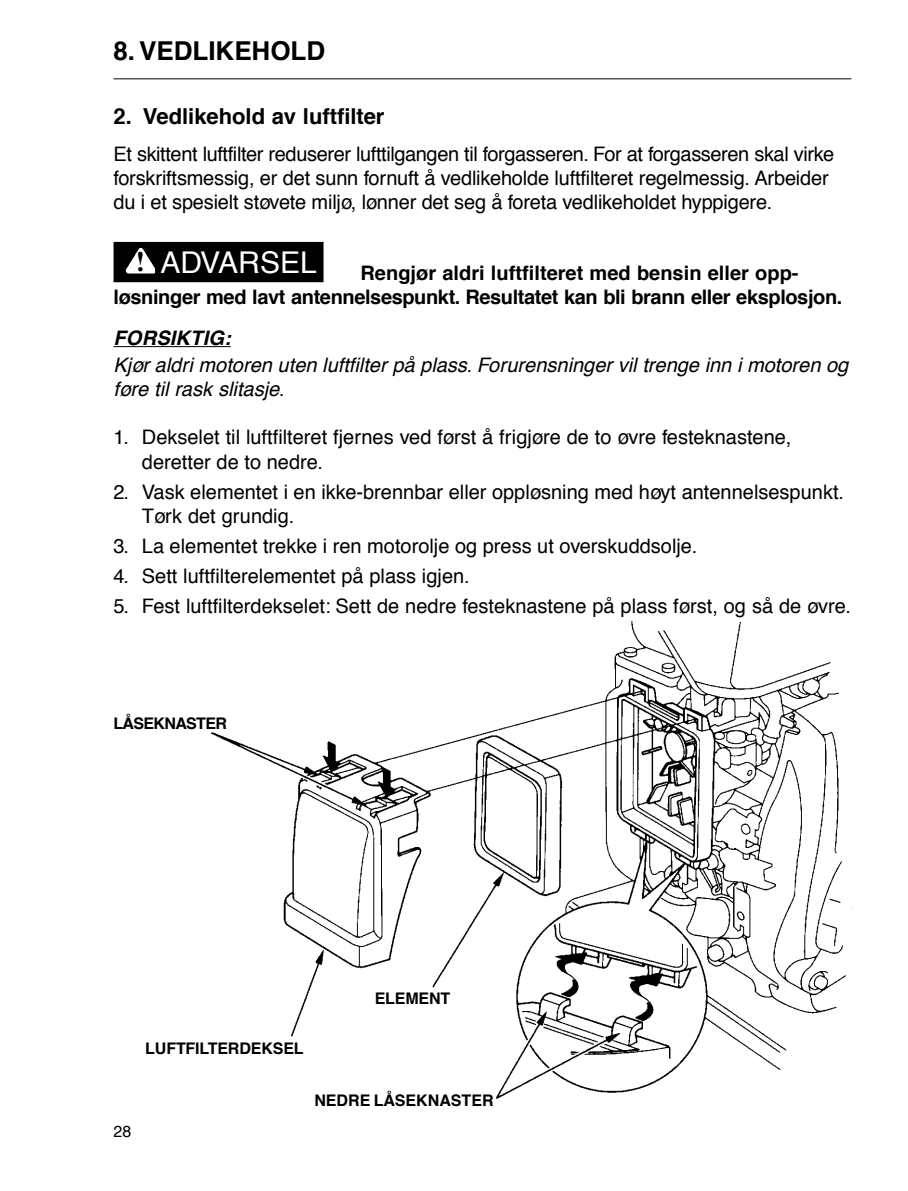
<style>
.page{position:relative;width:908px;height:1191px;background:#fff}
.page>*{position:absolute;margin:0;border:0;box-sizing:border-box;transform-origin:0 0}
.t1{font:30px "Helvetica";letter-spacing:.005em;color:#fff}
.t2{font:700 26px "Helvetica";color:#000001}
.t3{font:700 22px "Helvetica";color:#000001}
.t4{font:20px/24px "Helvetica";color:#000001}
.t5{font:700 20px/24px "Helvetica";letter-spacing:-.02em;color:#000001}
.t6{font:italic 20px/24px "Helvetica";color:#000001}
.t7{font:italic 700 20px "Helvetica";color:#000001}
.t8{font:700 16px "Helvetica";letter-spacing:-.01em;color:#000001}
.t9{font:700 16px "Helvetica";letter-spacing:-.04em;color:#000001}
.t10{font:16px "Helvetica";color:#000001}
.s1{font-family:"Times New Roman";font-weight:700;font-size:28px;color:#000001}
</style>
<div class="page">
<hr style="left:113px;top:78px;width:737px;height:1px;background:#000001">
<hr style="left:113px;top:346px;width:118px;height:1px;background:#000001">
<div style="left:114px;top:243px;width:208px;height:38px;background:#000001"></div>
<div style="left:113px;top:242px;width:210px;height:40px;border:2px solid #000001"></div>
<img style="left:125px;top:248px;width:30px;height:26px">
<img style="left:212px;top:622px;width:635px;height:476px">
<h2 class="t2" style="left:113px;top:29px;width:213px">8. VEDLIKEHOLD</h2>
<p class="t3" style="left:113px;top:99px;width:272px">2. Vedlikehold av luftfilter</p>
<p class="t4" style="left:113px;top:143px;width:722px">Et skittent luftfilter reduserer lufttilgangen til forgasseren. For at forgasseren skal virke forskriftsmessig, er det sunn fornuft å vedlikeholde luftfilteret regelmessig. Arbeider du i et spesielt støvete miljø, lønner det seg å foreta vedlikeholdet hyppigere.</p>
<h1 class="t1" style="left:136px;top:239px;width:182px"><span class="s1">!</span> ADVARSEL</h1>
<p class="t5" style="left:113px;top:261px;width:730px;text-indent:247px">Rengjør aldri luftfilteret med bensin eller opp&shy;løsninger med lavt antennelsespunkt. Resultatet kan bli brann eller eksplosjon.</p>
<p class="t7" style="left:113px;top:321px;width:126px">FORSIKTIG:</p>
<p class="t6" style="left:113px;top:354px;width:742px">Kjøraldrimotorenutenluftfilterpåplass.Forurensningerviltrengeinnimotorenog føretilraskslitasje.</p>
<p class="t4" style="left:142px;top:426px;width:650px;text-indent:-28px">1. Dekselet til luftfilteret fjernes ved først å frigjøre de to øvre festeknastene, deretter de to nedre.</p>
<p class="t4" style="left:142px;top:480px;width:703px;text-indent:-28px">2. Vask elementet i en ikke-brennbar eller oppløsning med høyt antennelsespunkt.<br>Tørk det grundig.</p>
<p class="t4" style="left:113px;top:534px;width:585px">3. La elementet trekke i ren motorolje og press ut overskuddsolje.</p>
<p class="t4" style="left:113px;top:564px;width:357px">4. Sett luftfilterelementet på plass igjen.</p>
<p class="t4" style="left:113px;top:594px;width:738px">5. Fest luftfilterdekselet: Sett de nedre festeknastene på plass først, og så de øvre.</p>
<p class="t9" style="left:113px;top:710px;width:115px">LÅSEKNASTER</p>
<p class="t10" style="left:113px;top:1119px;width:19px">28</p>
<p class="t8" style="left:374px;top:985px;width:77px">ELEMENT</p>
<p class="t8" style="left:145px;top:1035px;width:160px">LUFTFILTERDEKSEL</p>
<p class="t8" style="left:314px;top:1087px;width:181px">NEDRE LÅSEKNASTER</p>
</div>
